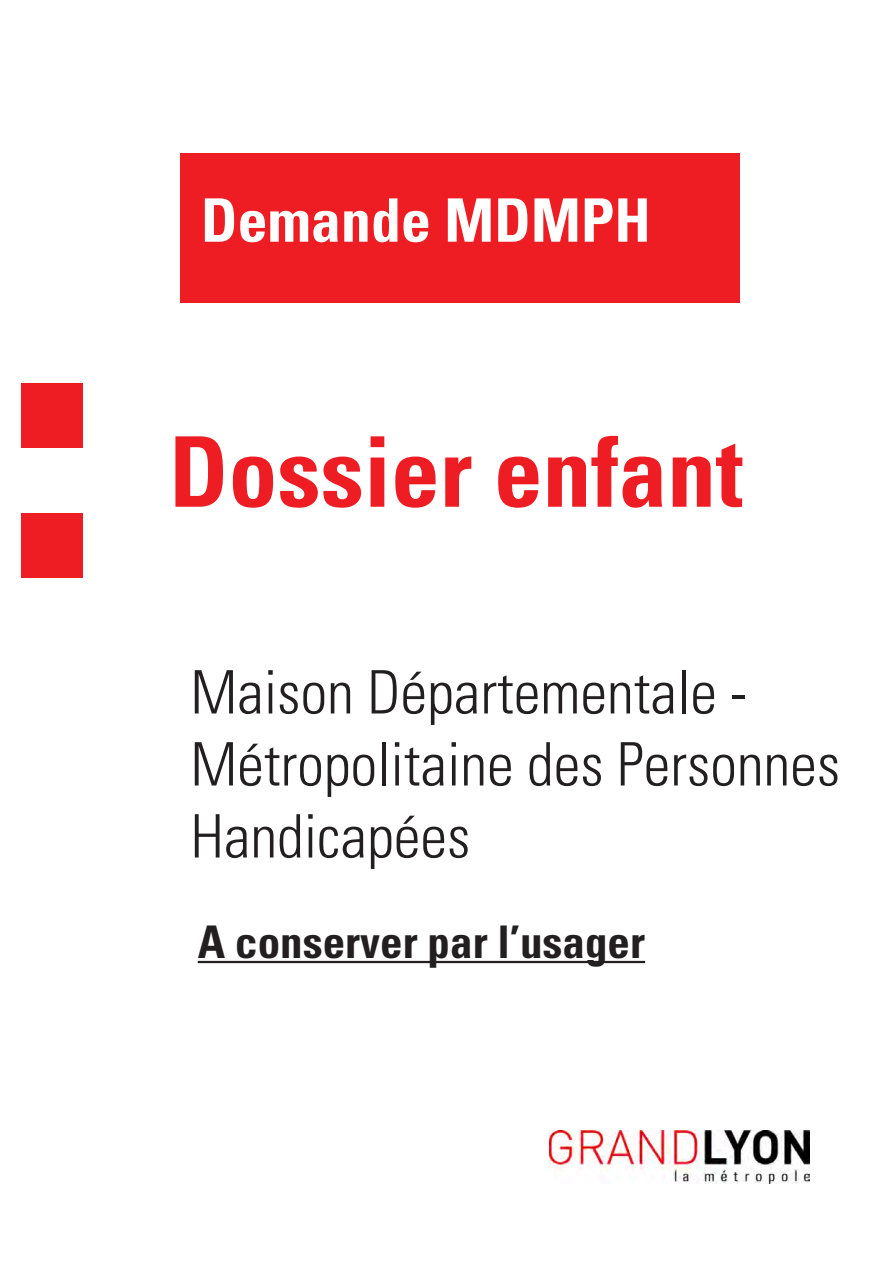
<style>
.page{position:relative;width:893px;height:1263px;background:#fff}
.page>*{position:absolute;margin:0;border:0;box-sizing:border-box;transform-origin:0 0}
.t1{font:700 condensed 97.5px "Univers LT Std";color:#ee1d23}
.t2{font:300 condensed 60px "Univers LT Std";color:#231f20}
.t3{font:700 condensed 60px "Univers LT Std";color:#fff}
.t4{font:700 condensed 45px "Univers LT Std";color:#231f20}
</style>
<div class="page">
<div style="left:21px;top:513px;width:62px;height:65px;background:#ee1d23"></div>
<div style="left:21px;top:383px;width:62px;height:65px;background:#ee1d23"></div>
<div style="left:181px;top:153px;width:559px;height:150px;background:#ee1d23"></div>
<img style="left:550px;top:1130px;width:260px;height:54px">
<hr style="left:198px;top:961px;width:447px;height:2px;background:#231f20">
<p class="t3" style="left:201px;top:184px;width:451px">Demande MDMPH</p>
<p class="t1" style="left:169px;top:412px;width:576px">Dossier enfant</p>
<p class="t2" style="left:190px;top:656px;width:558px">Maison Départementale -</p>
<p class="t2" style="left:190px;top:728px;width:651px">Métropolitaine des Personnes</p>
<p class="t2" style="left:190px;top:800px;width:281px">Handicapées</p>
<p class="t4" style="left:198px;top:914px;width:449px">A conserver par l’usager</p>
</div>
